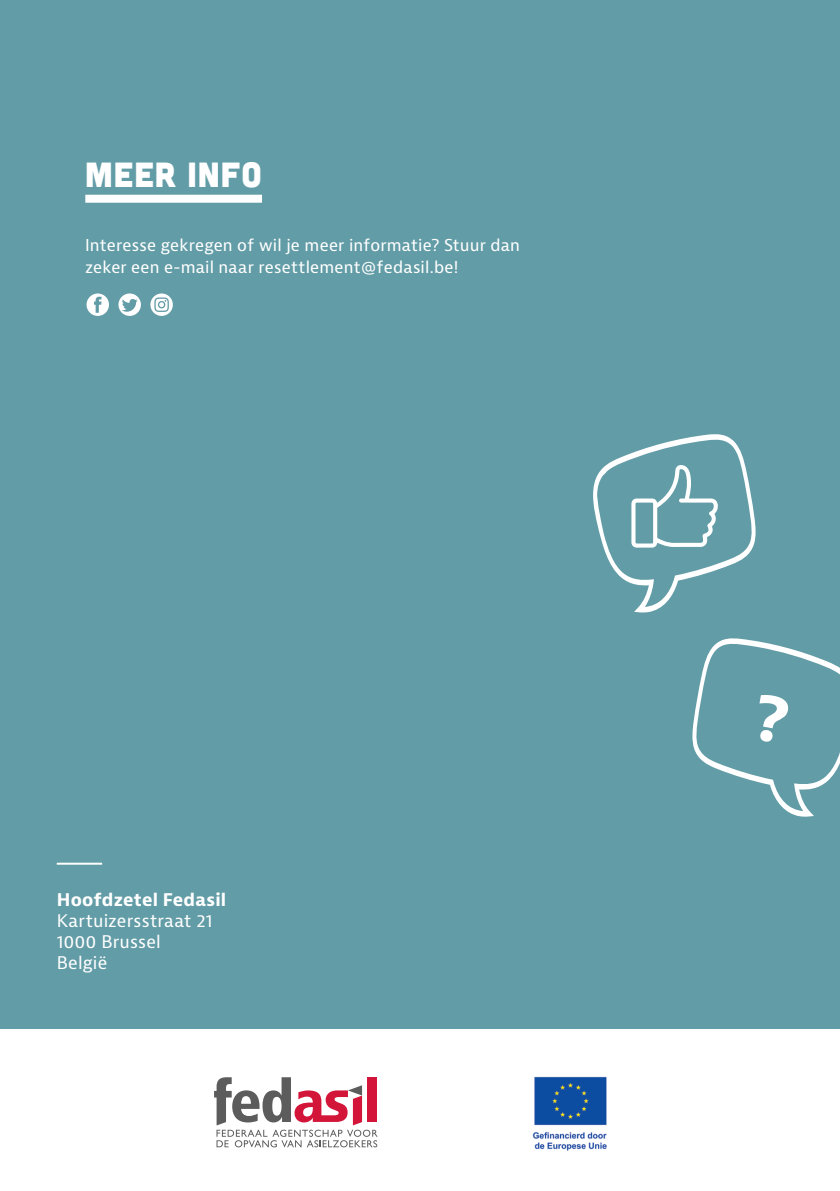
<style>
.page{position:relative;width:840px;height:1191px;background:#fff}
.page>*{position:absolute;margin:0;border:0;box-sizing:border-box;transform-origin:0 0}
.TUSSENTITEL{font:34.8px "Cubano Sharp";letter-spacing:.03em;color:#fff}
.BODY_BLACK{font:17px "Bernina Sans";letter-spacing:.01em;color:#fff}
.BODY_BLACK-2{font:700 17px "Bernina Sans";letter-spacing:.01em;color:#fff}
.BODY_BLACK-3{font:16px/22px "Bernina Sans";letter-spacing:.01em;color:#fff}
</style>
<div class="page">
<div style="left:0;top:0;width:839px;height:1028px;background:#629ca6"></div>
<div style="left:85px;top:195px;width:177px;height:8px;background:#fff"></div>
<hr style="left:57px;top:862px;width:45px;height:2px;background:#fff">
<svg style="left:593px;top:434px;width:163px;height:178px"></svg>
<div style="left:86px;top:293px;width:23px;height:23px;background:#fff;border-radius:50%"></div>
<svg style="left:94px;top:297px;width:7px;height:16px"></svg>
<svg style="left:118px;top:293px;width:23px;height:23px"></svg>
<svg style="left:122px;top:299px;width:16px;height:13px"></svg>
<svg style="left:150px;top:293px;width:23px;height:23px"></svg>
<svg style="left:154px;top:297px;width:15px;height:15px"></svg>
<img style="left:532px;top:1076px;width:75px;height:75px">
<svg style="left:214px;top:1077px;width:163px;height:70px"></svg>
<svg style="left:692px;top:638px;width:147px;height:179px"></svg>
<p class="TUSSENTITEL" style="left:85px;top:152px;width:178px">MEER INFO</p>
<p class="BODY_BLACK-3" style="left:85px;top:235px;width:436px">Interesse gekregen of wil je meer informatie? Stuur dan zeker een e-mail naar resettlement@fedasil.be!</p>
<p class="BODY_BLACK-2" style="left:57px;top:888px;width:171px">Hoofdzetel Fedasil</p>
<p class="BODY_BLACK" style="left:57px;top:909px;width:157px">Kartuizersstraat 21</p>
<p class="BODY_BLACK" style="left:57px;top:930px;width:105px">1000 Brussel</p>
<p class="BODY_BLACK" style="left:57px;top:951px;width:52px">België</p>
</div>
